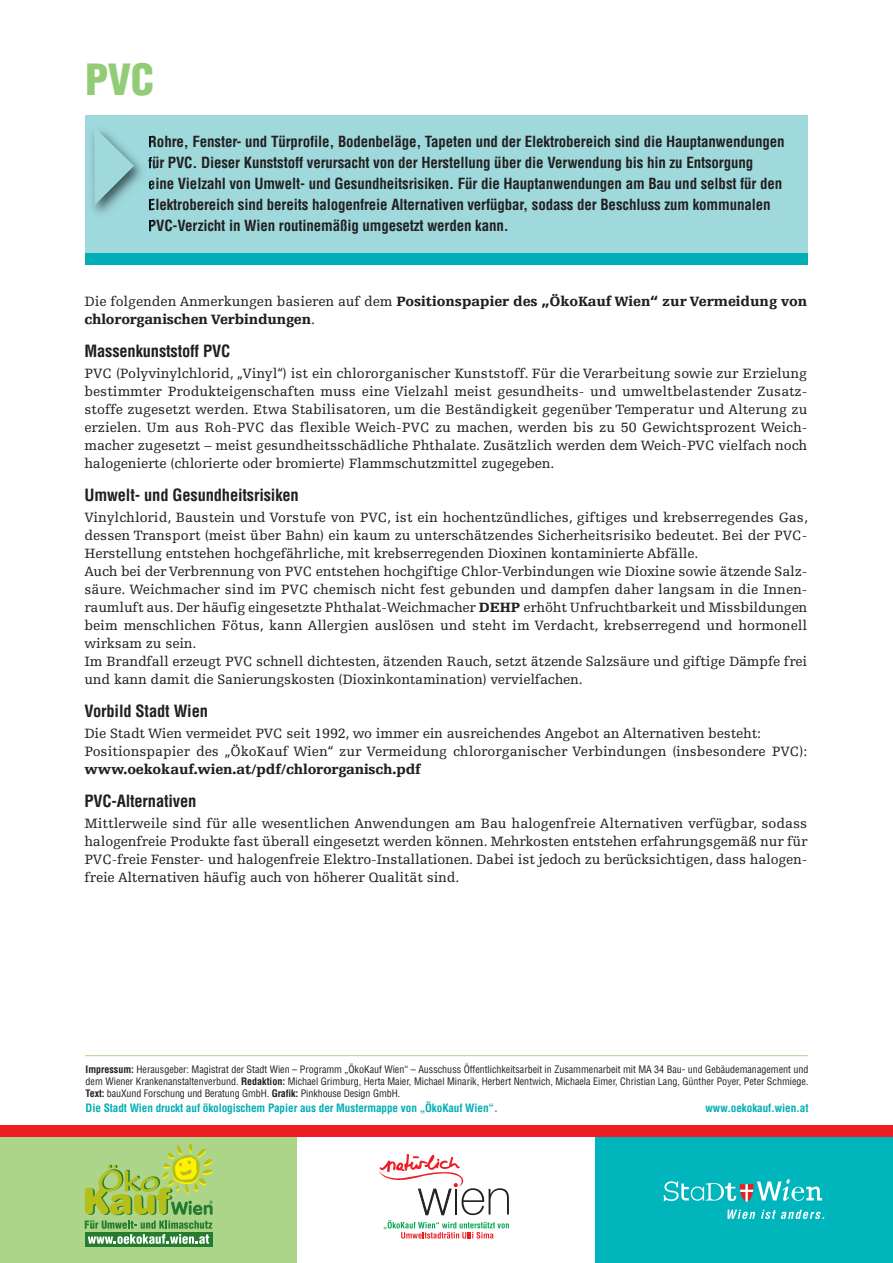
<style>
.page{position:relative;width:893px;height:1263px;background:#fff}
.page>*{position:absolute;margin:0;border:0;box-sizing:border-box;transform-origin:0 0}
.t1{font:900 condensed 42px "Helvetica";color:#93cc77}
.t2{font:700 condensed 16.5px "Helvetica";letter-spacing:-.01em;color:#231f20}
.t3{font:700 condensed 15px/21px "Helvetica";letter-spacing:-.01em;color:#231f20}
.t4{font:14.25px/18px "Egyptienne F";letter-spacing:-.01em;color:#231f20;text-align:justify}
.t5{font:900 14.25px/18px "Egyptienne F";letter-spacing:-.01em;color:#231f20}
.t6{font:700 condensed 11.25px "Helvetica";letter-spacing:-.01em;color:#00afb5}
.t7{font:condensed 10.05px/12px "Helvetica";letter-spacing:-.01em;color:#231f20;text-align:justify}
.s1{font-weight:400}
.s2{font-weight:900}
.s3{font-weight:700}
</style>
<div class="page">
<div style="left:85px;top:115px;width:723px;height:143px;background:#9fd9dc"></div>
<img style="left:85px;top:231px;width:67px;height:23px">
<img style="left:92px;top:133px;width:60px;height:96px">
<svg style="left:148px;top:157px;width:8px;height:32px"></svg>
<svg style="left:94px;top:131px;width:40px;height:74px"></svg>
<hr style="left:85px;top:1055px;width:723px;height:1px;background:#acd589">
<div style="left:0;top:1136px;width:298px;height:127px;background:#acd589"></div>
<svg style="left:379px;top:1154px;width:130px;height:84px"></svg>
<div style="left:595px;top:1136px;width:298px;height:127px;background:#00b6bc"></div>
<div style="left:85px;top:1231px;width:127px;height:15px;background:#257c2e"></div>
<svg style="left:85px;top:1143px;width:128px;height:101px"></svg>
<svg style="left:727px;top:1210px;width:28px;height:9px"></svg>
<svg style="left:761px;top:1210px;width:63px;height:9px"></svg>
<svg style="left:663px;top:1179px;width:159px;height:22px"></svg>
<div style="left:0;top:1125px;width:893px;height:12px;background:#ee1d23"></div>
<div style="left:85px;top:254px;width:723px;height:11px;background:#00afb5"></div>
<h1 class="t1" style="left:85px;top:56px;width:71px">PVC</h1>
<p class="t3" style="left:148px;top:132px;width:638px">Rohre, Fenster- und Türprofile, Bodenbeläge, Tapeten und der Elektrobereich sind die Hauptanwendungen für PVC. Dieser Kunststoff verursacht von der Herstellung über die Verwendung bis hin zu Entsorgung<br>eine Vielzahl von Umwelt- und Gesundheitsrisiken. Für die Hauptanwendungen am Bau und selbst für den Elektrobereich sind bereits halogenfreie Alternativen verfügbar, sodass der Beschluss zum kommunalen PVC-Verzicht in Wien routinemäßig umgesetzt werden kann.</p>
<p class="t5" style="left:84px;top:293px;width:724px"><span class="s1">Die folgenden Anmerkungen basieren auf dem</span> Positionspapier des „ÖkoKauf Wien“ zur Vermeidung von chlororganischen Verbindungen<span class="s1">.</span></p>
<p class="t2" style="left:84px;top:342px;width:147px">Massenkunststoff PVC</p>
<p class="t4" style="left:84px;top:365px;width:724px">PVC (Polyvinylchlorid, „Vinyl“) ist ein chlororganischer Kunststoff. Für die Verarbeitung sowie zur Erzielung bestimmter Produkteigenschaften muss eine Vielzahl meist gesundheits- und umweltbelastender Zusatz&shy;stoffe zugesetzt werden. Etwa Stabilisatoren, um die Beständigkeit gegenüber Temperatur und Alterung zu erzielen. Um aus Roh-PVC das flexible Weich-PVC zu machen, werden bis zu 50 Gewichtsprozent Weich&shy;macher zugesetzt – meist gesundheitsschädliche Phthalate. Zusätzlich werden dem Weich-PVC vielfach noch halogenierte (chlorierte oder bromierte) Flammschutzmittel zugegeben.</p>
<p class="t2" style="left:84px;top:486px;width:216px">Umwelt- und Gesundheitsrisiken</p>
<p class="t4" style="left:84px;top:509px;width:725px;text-align:left">Vinylchlorid, Baustein und Vorstufe von PVC, ist ein hochentzündliches, giftiges und krebserregendes Gas, dessen Transport (meist über Bahn) ein kaum zu unterschätzendes Sicherheitsrisiko bedeutet. Bei der PVC-Herstellung entstehen hochgefährliche, mit krebserregenden Dioxinen kontaminierte Abfälle.<br>Auch bei der Verbrennung von PVC entstehen hochgiftige Chlor-Verbindungen wie Dioxine sowie ätzende Salz&shy;säure. Weichmacher sind im PVC chemisch nicht fest gebunden und dampfen daher langsam in die Innen&shy;raumluft aus. Der häufig eingesetzte Phthalat-Weichmacher <span class="s2">DEHP</span> erhöht Unfruchtbarkeit und Missbildungen beim menschlichen Fötus, kann Allergien auslösen und steht im Verdacht, krebserregend und hormonell wirksam zu sein.<br>Im Brandfall erzeugt PVC schnell dichtesten, ätzenden Rauch, setzt ätzende Salzsäure und giftige Dämpfe frei und kann damit die Sanierungskosten (Dioxinkontamination) vervielfachen.</p>
<p class="t2" style="left:84px;top:702px;width:125px">Vorbild Stadt Wien</p>
<p class="t4" style="left:84px;top:725px;width:724px">Die Stadt Wien vermeidet PVC seit 1992, wo immer ein ausreichendes Angebot an Alternativen besteht:<br>Positionspapier des „ÖkoKauf Wien“ zur Vermeidung chlororganischer Verbindungen (insbesondere PVC):</p>
<p class="t5" style="left:84px;top:761px;width:338px">www.oekokauf.wien.at/pdf/chlororganisch.pdf</p>
<p class="t2" style="left:84px;top:792px;width:113px">PVC-Alternativen</p>
<p class="t4" style="left:84px;top:815px;width:724px">Mittlerweile sind für alle wesentlichen Anwendungen am Bau halogenfreie Alternativen verfügbar, sodass halogenfreie Produkte fast überall eingesetzt werden können. Mehrkosten entstehen erfahrungsgemäß nur für PVC-freie Fenster- und halogenfreie Elektro-Installationen. Dabei ist jedoch zu berücksichtigen, dass halogen&shy;freie Alternativen häufig auch von höherer Qualität sind.</p>
<p class="t7" style="left:86px;top:1063px;width:724px"><span class="s3">Impressum:</span> Herausgeber: Magistrat der Stadt Wien – Programm „ÖkoKauf Wien“ – Ausschuss Öffentlichkeitsarbeit in Zusammenarbeit mit MA 34 Bau- und Gebäudemanagement und dem Wiener Krankenanstaltenverbund. <span class="s3">Redaktion:</span> Michael Grimburg, Herta Maier, Michael Minarik, Herbert Nentwich, Michaela Eimer, Christian Lang, Günther Poyer, Peter Schmiege.<br><span class="s3">Text:</span> bauXund Forschung und Beratung GmbH. <span class="s3">Grafik:</span> Pinkhouse Design GmbH.</p>
<p class="t6" style="left:86px;top:1101px;width:414px">Die Stadt Wien druckt auf ökologischem Papier aus der Mustermappe von „ÖkoKauf Wien“.</p>
<p class="t6" style="left:706px;top:1101px;width:104px">www.oekokauf.wien.at</p>
</div>
